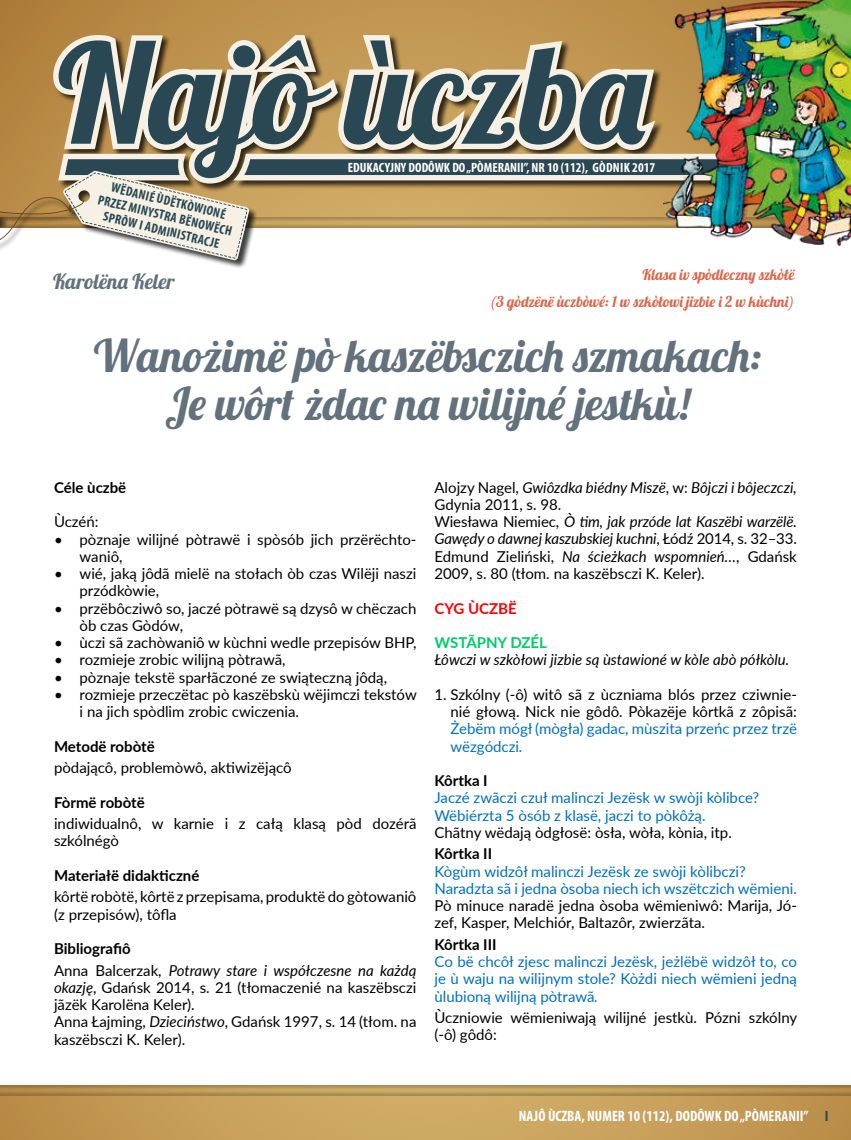
<style>
.page{position:relative;width:851px;height:1140px;background:#fff}
.page>*{position:absolute;margin:0;border:0;box-sizing:border-box;transform-origin:0 0}
.t1{font:45px/48px "Lobster 1.4";color:#62717c;text-align:center}
.t2{font:21px "Lobster 1.4";color:#62717c}
.t3{font:15px/17.2px "Lato";color:#000}
.t4{font:15px/17.2px "Lato";color:#0070c0}
.t5{font:italic 15px/21.5px "Lato";color:#000}
.t6{font:700 15px "Lato";color:#000}
.t7{font:15px/27px "Lobster 1.4";color:#dc674c;text-align:right}
.t8{font:700 condensed 15px "Myriad Pro";color:#fff}
.t9{font:700 15px "Lato";color:#0c6}
.t10{font:700 15px "Lato";color:#f00}
.t11{font:700 condensed 15px "Myriad Pro";color:#294854}
.t12{font:700 condensed 13.5px/15px "Myriad Pro";color:#294854;text-align:center}
.t13{font:700 condensed 13.5px "Myriad Pro";color:#fff}
.s1{font-weight:700;font-style:normal}
.s2{font-style:normal}
.s3{font-style:italic}
</style>
<div class="page">
<svg style="left:0;top:0;width:663px;height:35px;background:#bb8e4a"></svg>
<svg style="left:0;top:1096px;width:850px;height:44px;background:#c69e5a"></svg>
<div style="left:0;top:1083px;width:850px;height:13px;background:#000;opacity:.75"></div>
<div style="left:0;top:120px;width:258px;height:149px;background:#000;opacity:.75"></div>
<svg style="left:0;top:35px;width:663px;height:226px;background:#a79f87"></svg>
<img style="left:663px;top:0;width:187px;height:247px">
<p class="t12" style="left:103px;top:178px;width:139px;rotate:13deg">WËDANIÉ ÙDËTKÒWIONÉ<br>PRZEZ MINYSTRA BËNOWËCH<br>SPRÔW I ADMINISTRACJE</p>
<p class="t13" style="left:347px;top:159px;width:309px">EDUKACYJNY DODÔWK DO „PÒMERANII”, NR 10 (112), GÒDNIK 2017</p>
<h2 class="t2" style="left:53px;top:268px;width:123px">Karolëna Keler</h2>
<p class="t7" style="left:489px;top:261px;width:306px">Klasa iv spòdleczny szkòłë<br>(3 gòdzënë ùczbòwé: 1 w szkòłowi jizbie i 2 w kùchni)</p>
<h1 class="t1" style="left:94px;top:331px;width:669px">Wanożimë pò kaszëbsczich szmakach:<br>Je wôrt żdac na wilijné jestkù!</h1>
<p class="t6" style="left:54px;top:476px;width:74px">Céle ùczbë</p>
<p class="t3" style="left:54px;top:512px;width:46px">Ùczéń:</p>
<p class="t3" style="left:80px;top:530px;width:338px;text-indent:-26px">• pòznaje wilijné pòtrawë i spòsób jich przërëchto&shy;waniô,</p>
<p class="t3" style="left:80px;top:564px;width:338px;text-indent:-26px">• wié, jaką jôdã mielë na stołach òb czas Wilëji naszi przódkòwie,</p>
<p class="t3" style="left:80px;top:599px;width:338px;text-indent:-26px">• przëbôcziwô so, jaczé pòtrawë są dzysô w chëczach òb czas Gòdów,</p>
<p class="t3" style="left:54px;top:633px;width:364px">• ùczi sã zachòwaniô w kùchni wedle przepisów BHP,</p>
<p class="t3" style="left:54px;top:650px;width:233px">• rozmieje zrobic wilijną pòtrawã,</p>
<p class="t3" style="left:54px;top:668px;width:334px">• pòznaje tekstë sparłãczoné ze swiąteczną jôdą,</p>
<p class="t3" style="left:80px;top:685px;width:338px;text-indent:-26px">• rozmieje przeczëtac pò kaszëbskù wëjimczi tekstów i na jich spòdlim zrobic cwiczenia.</p>
<p class="t6" style="left:54px;top:735px;width:102px">Metodë robòtë</p>
<p class="t3" style="left:54px;top:758px;width:239px">pòdającô, problemòwô, aktiwizëjącô</p>
<p class="t6" style="left:54px;top:791px;width:92px">Fòrmë robòtë</p>
<p class="t3" style="left:54px;top:814px;width:364px">indiwidualnô, w karnie i z całą klasą pòd dozérã szkólnégò</p>
<p class="t6" style="left:54px;top:864px;width:147px">Materiałë didakticzné</p>
<p class="t3" style="left:54px;top:887px;width:364px">kôrtë robòtë, kôrtë z przepisama, produktë do gòtowaniô (z przepisów), tôfla</p>
<p class="t5" style="left:54px;top:937px;width:364px"><span class="s1">Bibliografiô<br></span><span class="s2">Anna Balcerzak,</span> Potrawy stare i współczesne na każdą</p>
<p class="t3" style="left:54px;top:978px;width:364px"><span class="s3">okazję</span>, Gdańsk 2014, s. 21 (tłomaczenié na kaszëbsczi jãzëk Karolëna Keler).<br>Anna Łajming, <span class="s3">Dzieciństwo</span>, Gdańsk 1997, s. 14 (tłom. na kaszëbsczi K. Keler).</p>
<p class="t3" style="left:434px;top:478px;width:364px">Alojzy Nagel, <span class="s3">Gwiôzdka biédny Miszë</span>, w: <span class="s3">Bôjczi i bôjeczczi, </span>Gdynia 2011, s. 98.<br>Wiesława Niemiec, <span class="s3">Ò tim, jak przóde lat Kaszëbi warzëlë.<br>Gawędy o dawnej kaszubskiej kuchni</span>, Łódź 2014, s. 32–33.<br>Edmund Zieliński, <span class="s3">Na ścieżkach wspomnień…</span>, Gdańsk 2009, s. 80 (tłom. na kaszëbsczi K. Keler).</p>
<p class="t10" style="left:434px;top:597px;width:84px">CYG ÙCZBË</p>
<p class="t9" style="left:434px;top:631px;width:114px">WSTÃPNY DZÉL</p>
<p class="t5" style="left:434px;top:648px;width:356px">Łôwczi w szkòłowi jizbie są ùstawioné w kòle abò półkòlu.</p>
<p class="t3" style="left:434px;top:685px;width:364px;text-align:right">1. Szkólny (-ô) witô sã z ùczniama blós przez cziwnie&shy;nié głową. Nick nie gôdô. Pòkazëje kôrtkã z zôpisã:</p>
<p class="t4" style="left:450px;top:719px;width:348px">Żebëm mógł (mògła) gadac, mùszita przeńc przez trzë wëzgódczi<span class="s3">.</span></p>
<p class="t6" style="left:434px;top:769px;width:55px">Kôrtka I</p>
<p class="t4" style="left:434px;top:788px;width:326px">Jaczé zwãczi czuł malinczi Jezësk w swòji kòlibce?<br>Wëbiérzta 5 òsób z klasë, jaczi to pòkôżą.</p>
<p class="t3" style="left:434px;top:823px;width:299px">Chãtny wëdają òdgłosë: òsła, wòła, kònia, itp.</p>
<p class="t6" style="left:434px;top:843px;width:59px">Kôrtka II</p>
<p class="t4" style="left:434px;top:862px;width:364px">Kògùm widzôł malinczi Jezësk ze swòji kòlibczi?<br>Naradzta sã i jedna òsoba niech ich wszëtczich wëmieni.</p>
<p class="t3" style="left:434px;top:896px;width:364px">Pò minuce naradë jedna òsoba wëmieniwô: Marija, Jó&shy;zef, Kasper, Melchiór, Baltazôr, zwierzãta.</p>
<p class="t6" style="left:434px;top:933px;width:64px">Kôrtka III</p>
<p class="t4" style="left:434px;top:952px;width:364px;text-align:justify">Co bë chcôł zjesc malinczi Jezësk, jeżlëbë widzôł to, co je ù waju na wilijnym stole? Kòżdi niech wëmieni jedną ùlubioną wilijną pòtrawã<span class="s3">.</span></p>
<p class="t3" style="left:434px;top:1008px;width:364px">Ùczniowie wëmieniwają wilijné jestkù. Pózni szkólny (-ô) gôdô:</p>
<p class="t8" style="left:518px;top:1106px;width:291px">NAJÔ ÙCZBA, NUMER 10 (112), DODÔWK DO „PÒMERANII”</p>
<p class="t11" style="left:824px;top:1106px;width:5px">I</p>
</div>
